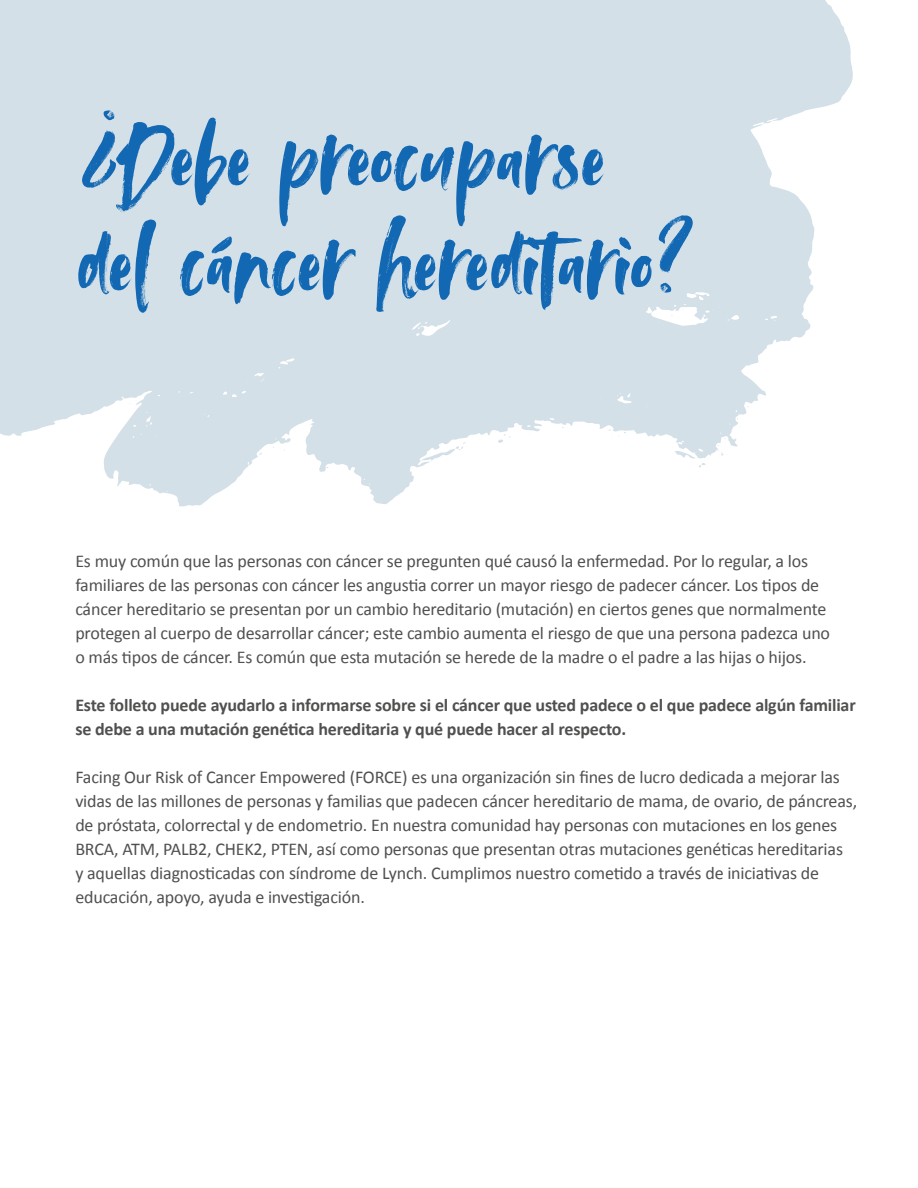
<style>
.page{position:relative;width:918px;height:1188px;background:#fff}
.page>*{position:absolute;margin:0;border:0;box-sizing:border-box;transform-origin:0 0}
.t1{font:105px/105px "Avallon";color:#1268b3}
.t2{font:18px/24px "Calibri";letter-spacing:-.01em;color:#50504f}
.t3{font:700 18px/24px "Calibri";letter-spacing:-.01em;color:#50504f}
</style>
<div class="page">
<svg style="left:0;top:0;width:853px;height:507px;fill:#d3e0e8"></svg>
<svg style="left:498px;top:434px;width:13px;height:9px"></svg>
<svg style="left:609px;top:430px;width:3px;height:6px"></svg>
<svg style="left:618px;top:432px;width:8px;height:4px"></svg>
<svg style="left:674px;top:451px;width:32px;height:17px"></svg>
<svg style="left:129px;top:400px;width:7px;height:4px"></svg>
<svg style="left:737px;top:413px;width:10px;height:14px"></svg>
<svg style="left:716px;top:438px;width:11px;height:18px"></svg>
<svg style="left:258px;top:453px;width:4px;height:4px"></svg>
<svg style="left:421px;top:442px;width:45px;height:20px"></svg>
<h1 class="t1" style="left:75px;top:113px;width:614px">¿Debe preocuparse del cáncer hereditario?</h1>
<p class="t2" style="left:75px;top:548px;width:756px">Es muy común que las personas con cáncer se pregunten qué causó la enfermedad. Por lo regular, a los familiares de las personas con cáncer les angustia correr un mayor riesgo de padecer cáncer. Los tipos de cáncer hereditario se presentan por un cambio hereditario (mutación) en ciertos genes que normalmente protegen al cuerpo de desarrollar cáncer; este cambio aumenta el riesgo de que una persona padezca uno o más tipos de cáncer. Es común que esta mutación se herede de la madre o el padre a las hijas o hijos.</p>
<p class="t3" style="left:75px;top:692px;width:782px">Este folleto puede ayudarlo a informarse sobre si el cáncer que usted padece o el que padece algún familiar se debe a una mutación genética hereditaria y qué puede hacer al respecto.</p>
<p class="t2" style="left:75px;top:764px;width:783px">Facing Our Risk of Cancer Empowered (FORCE) es una organización sin fines de lucro dedicada a mejorar las vidas de las millones de personas y familias que padecen cáncer hereditario de mama, de ovario, de páncreas, de próstata, colorrectal y de endometrio. En nuestra comunidad hay personas con mutaciones en los genes BRCA, ATM, PALB2, CHEK2, PTEN, así como personas que presentan otras mutaciones genéticas hereditarias<br>y aquellas diagnosticadas con síndrome de Lynch. Cumplimos nuestro cometido a través de iniciativas de educación, apoyo, ayuda e investigación.</p>
</div>
